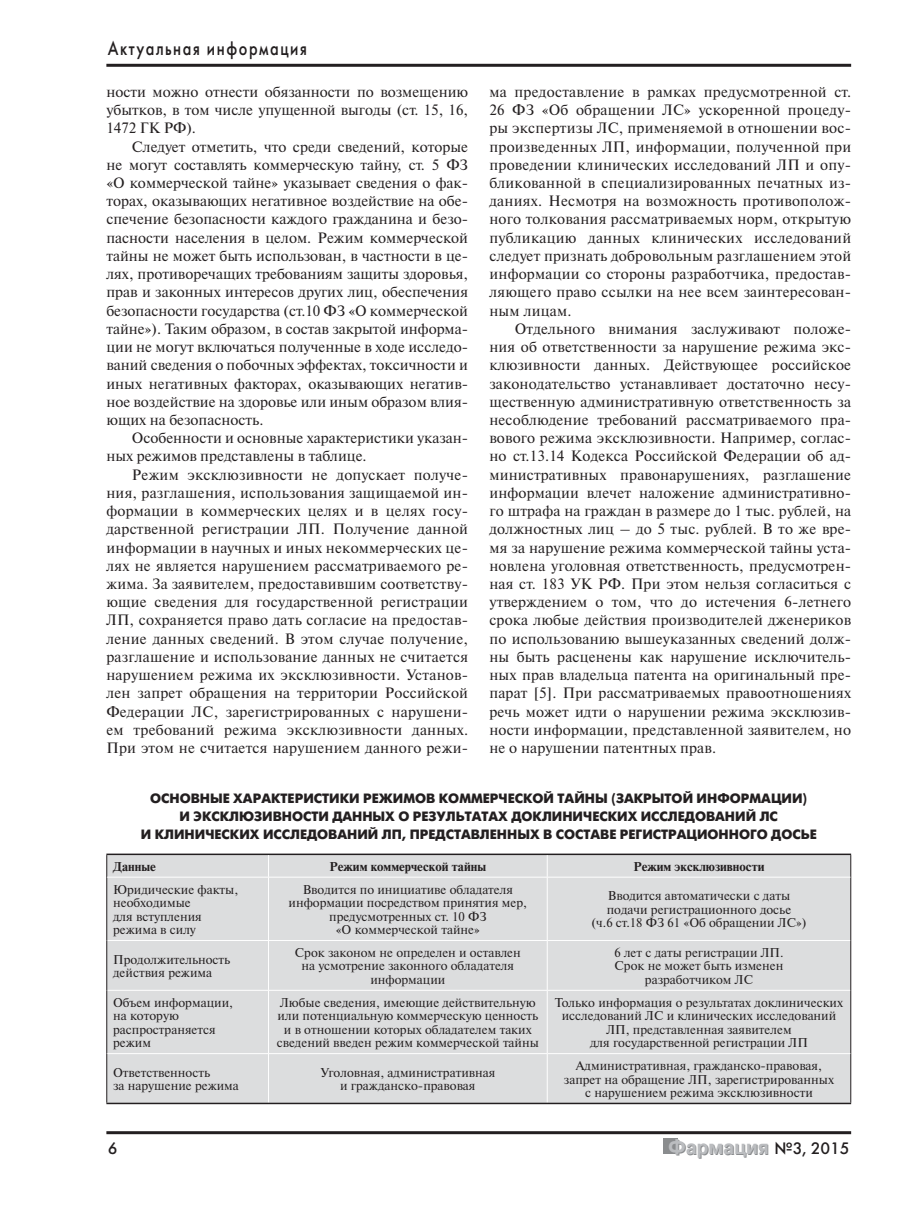
<style>
.page{position:relative;width:915px;height:1212px;background:#fff}
.page>*{position:absolute;margin:0;border:0;box-sizing:border-box;transform-origin:0 0}
.t1{font:700 20.25px "Pragmatica C";color:#8a8c8e;scale:.9 1}
.t2{font:19.5px "Futura Futuris C";letter-spacing:.1em;color:#231f20;scale:.8 1}
.t3{font:16.5px "Futura Futuris C";color:#231f20}
.t4{font:15px/18.3px "Newton C";color:#231f20;text-align:justify}
.t5{font:700 13.5px/18px "Futura Futuris C";color:#231f20;text-align:center}
.t6{font:12.75px/13.5px "Newton C";color:#231f20;text-align:center}
.t7{font:700 12.75px "Newton C";color:#231f20}
.s1{font-family:"Futura Futuris C";font-weight:400;font-size:16.5px;color:#231f20}
</style>
<div class="page">
<hr style="left:106px;top:64px;width:744px;height:3px;background:#231f20">
<hr style="left:106px;top:1131px;width:744px;height:3px;background:#231f20">
<div style="left:663px;top:1138px;width:14px;height:16px;background:#8a8c8e"></div>
<div style="left:107px;top:855px;width:743px;height:248px;background:#dcddde"></div>
<hr style="left:268px;top:877px;width:1px;height:63px;background:#fff">
<hr style="left:546px;top:877px;width:1px;height:63px;background:#fff">
<hr style="left:268px;top:941px;width:1px;height:49px;background:#fff">
<hr style="left:546px;top:941px;width:1px;height:49px;background:#fff">
<hr style="left:268px;top:991px;width:1px;height:62px;background:#fff">
<hr style="left:546px;top:991px;width:1px;height:62px;background:#fff">
<hr style="left:107px;top:940px;width:440px;height:1px;background:#fff">
<hr style="left:107px;top:990px;width:440px;height:1px;background:#fff">
<hr style="left:547px;top:940px;width:303px;height:1px;background:#fff">
<hr style="left:547px;top:990px;width:303px;height:1px;background:#fff">
<hr style="left:106px;top:877px;width:1px;height:63px;background:#231f20">
<hr style="left:850px;top:877px;width:1px;height:63px;background:#231f20">
<hr style="left:106px;top:940px;width:1px;height:50px;background:#231f20">
<hr style="left:850px;top:940px;width:1px;height:50px;background:#231f20">
<hr style="left:106px;top:990px;width:1px;height:63px;background:#231f20">
<hr style="left:850px;top:990px;width:1px;height:63px;background:#231f20">
<hr style="left:107px;top:1053px;width:440px;height:1px;background:#fff">
<hr style="left:268px;top:1054px;width:1px;height:49px;background:#fff">
<hr style="left:547px;top:1053px;width:303px;height:1px;background:#fff">
<hr style="left:546px;top:1054px;width:1px;height:49px;background:#fff">
<hr style="left:106px;top:1053px;width:1px;height:50px;background:#231f20">
<hr style="left:850px;top:1053px;width:1px;height:50px;background:#231f20">
<hr style="left:106px;top:1103px;width:744px;height:1px;background:#231f20">
<hr style="left:106px;top:853px;width:744px;height:2px;background:#231f20">
<svg style="left:106px;top:855px;width:1px;height:22px"></svg>
<svg style="left:850px;top:855px;width:1px;height:22px"></svg>
<svg style="left:268px;top:855px;width:1px;height:22px"></svg>
<svg style="left:546px;top:855px;width:1px;height:22px"></svg>
<hr style="left:107px;top:877px;width:743px;height:1px;background:#fff">
<h2 class="t2" style="left:108px;top:41px;width:250px">Актуальная информация</h2>
<p class="t4" style="left:106px;top:84px;width:363px">ности можно отнести обязанности по возмещению убытков, в том числе упущенной выгоды (ст. 15, 16, 1472 ГК РФ).</p>
<p class="t4" style="left:106px;top:139px;width:363px;text-indent:26px">Следует отметить, что среди сведений, которые не могут составлять коммерческую тайну, ст. 5 ФЗ «О коммерческой тайне» указывает сведения о фак&shy;торах, оказывающих негативное воздействие на обе&shy;спечение безопасности каждого гражданина и безо&shy;пасности населения в целом. Режим коммерческой тайны не может быть использован, в частности в це&shy;лях, противоречащих требованиям защиты здоровья, прав и законных интересов других лиц, обеспечения безопасности государства (ст.10 ФЗ «О коммерческой тайне»). Таким образом, в состав закрытой информа&shy;ции не могут включаться полученные в ходе исследо&shy;ваний сведения о побочных эффектах, токсичности и иных негативных факторах, оказывающих негатив&shy;ное воздействие на здоровье или иным образом влия&shy;ющих на безопасность.</p>
<p class="t4" style="left:106px;top:430px;width:363px;text-indent:26px">Особенности и основные характеристики указан&shy;ных режимов представлены в таблице.</p>
<p class="t4" style="left:106px;top:467px;width:363px;text-indent:26px">Режим эксклюзивности не допускает получе&shy;ния, разглашения, использования защищаемой ин&shy;формации в коммерческих целях и в целях госу&shy;дарственной регистрации ЛП. Получение данной информации в научных и иных некоммерческих це&shy;лях не является нарушением рассматриваемого ре&shy;жима. За заявителем, предоставившим соответству&shy;ющие сведения для государственной регистрации ЛП, сохраняется право дать согласие на предостав&shy;ление данных сведений. В этом случае получение, разглашение и использование данных не считается нарушением режима их эксклюзивности. Установ&shy;лен запрет обращения на территории Российской Федерации ЛС, зарегистрированных с нарушени&shy;ем требований режима эксклюзивности данных.<br>При этом не считается нарушением данного режи-</p>
<p class="t4" style="left:489px;top:84px;width:363px">ма предоставление в рамках предусмотренной ст.<br>26 ФЗ «Об обращении ЛС» ускоренной процеду&shy;ры экспертизы ЛС, применяемой в отношении вос&shy;произведенных ЛП, информации, полученной при проведении клинических исследований ЛП и опу&shy;бликованной в специализированных печатных из&shy;даниях. Несмотря на возможность противополож&shy;ного толкования рассматриваемых норм, открытую публикацию данных клинических исследований следует признать добровольным разглашением этой информации со стороны разработчика, предостав&shy;ляющего право ссылки на нее всем заинтересован&shy;ным лицам.</p>
<p class="t4" style="left:489px;top:321px;width:363px;text-indent:26px">Отдельного внимания заслуживают положе&shy;ния об ответственности за нарушение режима экс&shy;клюзивности данных. Действующее российское законодательство устанавливает достаточно несу&shy;щественную административную ответственность за несоблюдение требований рассматриваемого пра&shy;вового режима эксклюзивности. Например, соглас&shy;но ст.13.14 Кодекса Российской Федерации об ад&shy;министративных правонарушениях, разглашение информации влечет наложение административно&shy;го штрафа на граждан в размере до 1 тыс. рублей, на должностных лиц – до 5 тыс. рублей. В то же вре&shy;мя за нарушение режима коммерческой тайны уста&shy;новлена уголовная ответственность, предусмотрен&shy;ная ст. 183 УК РФ. При этом нельзя согласиться с утверждением о том, что до истечения 6-летнего срока любые действия производителей дженериков по использованию вышеуказанных сведений долж&shy;ны быть расценены как нарушение исключитель&shy;ных прав владельца патента на оригинальный пре&shy;парат [5]. При рассматриваемых правоотношениях речь может идти о нарушении режима эксклюзив&shy;ности информации, представленной заявителем, но не о нарушении патентных прав.</p>
<p class="t5" style="left:141px;top:791px;width:677px">ОСНОВНЫЕ ХАРАКТЕРИСТИКИ РЕЖИМОВ КОММЕРЧЕСКОЙ ТАЙНЫ (ЗАКРЫТОЙ ИНФОРМАЦИИ)<br>И ЭКСКЛЮЗИВНОСТИ ДАННЫХ О РЕЗУЛЬТАТАХ ДОКЛИНИЧЕСКИХ ИССЛЕДОВАНИЙ ЛС<br>И КЛИНИЧЕСКИХ ИССЛЕДОВАНИЙ ЛП, ПРЕДСТАВЛЕННЫХ В СОСТАВЕ РЕГИСТРАЦИОННОГО ДОСЬЕ</p>
<p class="t7" style="left:113px;top:861px;width:44px">Данные</p>
<p class="t7" style="left:329px;top:861px;width:158px">Режим коммерческой тайны</p>
<p class="t7" style="left:633px;top:861px;width:132px">Режим эксклюзивности</p>
<p class="t6" style="left:113px;top:884px;width:127px;text-align:left">Юридические факты, необходимые<br>для вступления режима в силу</p>
<p class="t6" style="left:288px;top:884px;width:240px">Вводится по инициативе обладателя информации посредством принятия мер, предусмотренных ст. 10 ФЗ<br>«О коммерческой тайне»</p>
<p class="t6" style="left:591px;top:890px;width:216px">Вводится автоматически с даты подачи регистрационного досье<br>(ч.6 ст.18 ФЗ 61 «Об обращении ЛС»)</p>
<p class="t6" style="left:113px;top:954px;width:118px;text-align:left">Продолжительность действия режима</p>
<p class="t6" style="left:295px;top:947px;width:227px">Срок законом не определен и оставлен на усмотрение законного обладателя информации</p>
<p class="t6" style="left:614px;top:947px;width:171px">6 лет с даты регистрации ЛП.<br>Срок не может быть изменен разработчиком ЛС</p>
<p class="t6" style="left:113px;top:997px;width:121px;text-align:left">Объем информации, на которую распространяется режим</p>
<p class="t6" style="left:277px;top:997px;width:263px">Любые сведения, имеющие действительную или потенциальную коммерческую ценность и в отношении которых обладателем таких сведений введен режим коммерческой тайны</p>
<p class="t6" style="left:554px;top:997px;width:290px">Только информация о результатах доклинических исследований ЛС и клинических исследований ЛП, представленная заявителем<br>для государственной регистрации ЛП</p>
<p class="t6" style="left:113px;top:1067px;width:127px;text-align:left">Ответственность<br>за нарушение режима</p>
<p class="t6" style="left:320px;top:1067px;width:176px">Уголовная, административная и гражданско-правовая</p>
<p class="t6" style="left:563px;top:1060px;width:271px">Административная, гражданско-правовая, запрет на обращение ЛП, зарегистрированных с нарушением режима эксклюзивности</p>
<p class="t3" style="left:108px;top:1142px;width:11px">6</p>
<h1 class="t1" style="left:669px;top:1140px;width:202px">Фармация <span class="s1">№3, 2015</span></h1>
</div>
